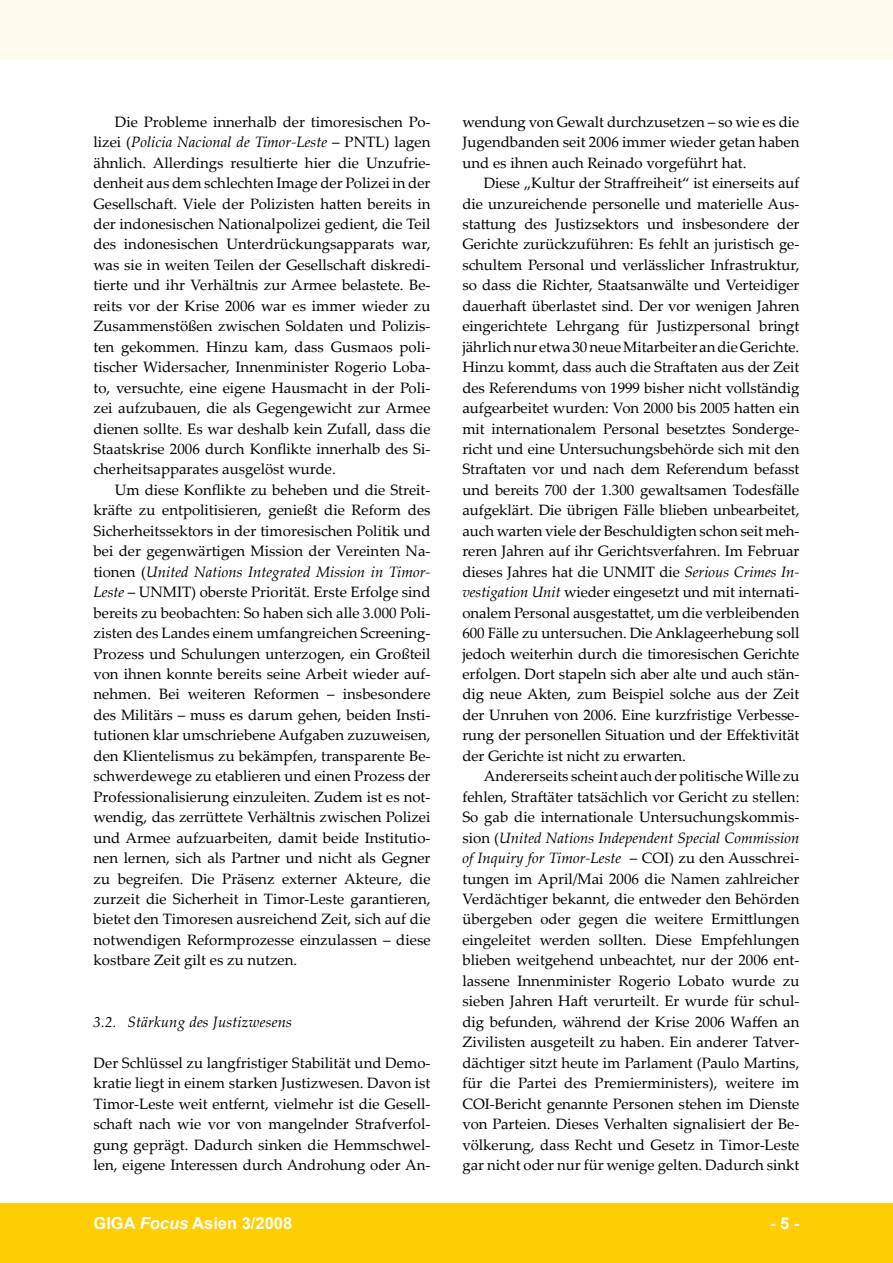
<style>
.page{position:relative;width:893px;height:1263px;background:#fff}
.page>*{position:absolute;margin:0;border:0;box-sizing:border-box;transform-origin:0 0}
.t1{font:700 16.5px "Arial";color:#fff}
.t2{font:15px/20.4px "Palatino Linotype";color:#000;text-align:justify}
.t3{font:italic 15px "Palatino Linotype";letter-spacing:.01em;color:#000}
.s1{font-style:italic}
</style>
<div class="page">
<div style="left:0;top:1203px;width:893px;height:60px;background:#fecd04"></div>
<div style="left:0;top:1px;width:893px;height:59px;background:#fffaed"></div>
<p class="t2" style="left:94px;top:111px;width:338px;text-indent:21px">Die Probleme innerhalb der timoresischen Po&shy;lizei (<span class="s1">Policia Nacional de Timor-Leste</span> – PNTL) lagen ähnlich. Allerdings resultierte hier die Unzufrie&shy;denheit aus dem schlechten Image der Polizei in der Gesellschaft. Viele der Polizisten hatten bereits in der indonesischen Nationalpolizei gedient, die Teil des indonesischen Unterdrückungsapparats war, was sie in weiten Teilen der Gesellschaft diskredi&shy;tierte und ihr Verhältnis zur Armee belastete. Be&shy;reits vor der Krise 2006 war es immer wieder zu Zusammenstößen zwischen Soldaten und Polizis&shy;ten gekommen. Hinzu kam, dass Gusmaos poli&shy;tischer Widersacher, Innenminister Rogerio Loba&shy;to, versuchte, eine eigene Hausmacht in der Poli&shy;zei aufzubauen, die als Gegengewicht zur Armee dienen sollte. Es war deshalb kein Zufall, dass die Staatskrise 2006 durch Konflikte innerhalb des Si&shy;cherheitsapparates ausgelöst wurde.</p>
<p class="t2" style="left:94px;top:479px;width:338px;text-indent:21px">Um diese Konflikte zu beheben und die Streit&shy;kräfte zu entpolitisieren, genießt die Reform des Sicherheitssektors in der timoresischen Politik und bei der gegenwärtigen Mission der Vereinten Na&shy;tionen (<span class="s1">United Nations Integrated Mission in Timor-Leste</span> – UNMIT) oberste Priorität. Erste Erfolge sind bereits zu beobachten: So haben sich alle 3.000 Poli&shy;zisten des Landes einem umfangreichen Screening-Prozess und Schulungen unterzogen, ein Großteil von ihnen konnte bereits seine Arbeit wieder auf&shy;nehmen. Bei weiteren Reformen – insbesondere des Militärs – muss es darum gehen, beiden Insti&shy;tutionen klar umschriebene Aufgaben zuzuweisen, den Klientelismus zu bekämpfen, transparente Be&shy;schwerdewege zu etablieren und einen Prozess der Professionalisierung einzuleiten. Zudem ist es not&shy;wendig, das zerrüttete Verhältnis zwischen Polizei und Armee aufzuarbeiten, damit beide Institutio&shy;nen lernen, sich als Partner und nicht als Gegner zu begreifen. Die Präsenz externer Akteure, die zurzeit die Sicherheit in Timor-Leste garantieren, bietet den Timoresen ausreichend Zeit, sich auf die notwendigen Reformprozesse einzulassen – diese kostbare Zeit gilt es zu nutzen.</p>
<p class="t3" style="left:94px;top:1011px;width:200px">3.2. Stärkung des Justizwesens</p>
<p class="t2" style="left:94px;top:1052px;width:338px">Der Schlüssel zu langfristiger Stabilität und Demo&shy;kratie liegt in einem starken Justizwesen. Davon ist Timor-Leste weit entfernt, vielmehr ist die Gesell&shy;schaft nach wie vor von mangelnder Strafverfol&shy;gung geprägt. Dadurch sinken die Hemmschwel&shy;len, eigene Interessen durch Androhung oder An-</p>
<p class="t2" style="left:462px;top:111px;width:338px">wendung von Gewalt durchzusetzen – so wie es die Jugendbanden seit 2006 immer wieder getan haben und es ihnen auch Reinado vorgeführt hat.</p>
<p class="t2" style="left:462px;top:172px;width:339px;text-indent:21px">Diese „Kultur der Straffreiheit“ ist einerseits auf die unzureichende personelle und materielle Aus&shy;stattung des Justizsektors und insbesondere der Gerichte zurückzuführen: Es fehlt an juristisch ge&shy;schultem Personal und verlässlicher Infrastruktur, so dass die Richter, Staatsanwälte und Verteidiger dauerhaft überlastet sind. Der vor wenigen Jahren eingerichtete Lehrgang für Justizpersonal bringt jährlich nur etwa 30 neue Mitarbeiter an die Gerichte.<br>Hinzu kommt, dass auch die Straftaten aus der Zeit des Referendums von 1999 bisher nicht vollständig aufgearbeitet wurden: Von 2000 bis 2005 hatten ein mit internationalem Personal besetztes Sonderge&shy;richt und eine Untersuchungsbehörde sich mit den Straftaten vor und nach dem Referendum befasst und bereits 700 der 1.300 gewaltsamen Todesfälle aufgeklärt. Die übrigen Fälle blieben unbearbeitet, auch warten viele der Beschuldigten schon seit meh&shy;reren Jahren auf ihr Gerichtsverfahren. Im Februar dieses Jahres hat die UNMIT die <span class="s1">Serious Crimes In&shy;vestigation Unit</span> wieder eingesetzt und mit internati&shy;onalem Personal ausgestattet, um die verbleibenden 600 Fälle zu untersuchen. Die Anklageerhebung soll jedoch weiterhin durch die timoresischen Gerichte erfolgen. Dort stapeln sich aber alte und auch stän&shy;dig neue Akten, zum Beispiel solche aus der Zeit der Unruhen von 2006. Eine kurzfristige Verbesse&shy;rung der personellen Situation und der Effektivität der Gerichte ist nicht zu erwarten.</p>
<p class="t2" style="left:462px;top:765px;width:338px;text-indent:21px">Andererseits scheint auch der politische Wille zu fehlen, Straftäter tatsächlich vor Gericht zu stellen:<br>So gab die internationale Untersuchungskommis&shy;sion (<span class="s1">United Nations Independent Special Commission of Inquiry for Timor-Leste</span> – COI) zu den Ausschrei&shy;tungen im April/Mai 2006 die Namen zahlreicher Verdächtiger bekannt, die entweder den Behörden übergeben oder gegen die weitere Ermittlungen eingeleitet werden sollten. Diese Empfehlungen blieben weitgehend unbeachtet, nur der 2006 ent&shy;lassene Innenminister Rogerio Lobato wurde zu sieben Jahren Haft verurteilt. Er wurde für schul&shy;dig befunden, während der Krise 2006 Waffen an Zivilisten ausgeteilt zu haben. Ein anderer Tatver&shy;dächtiger sitzt heute im Parlament (Paulo Martins, für die Partei des Premierministers), weitere im COI-Bericht genannte Personen stehen im Dienste von Parteien. Dieses Verhalten signalisiert der Be&shy;völkerung, dass Recht und Gesetz in Timor-Leste gar nicht oder nur für wenige gelten. Dadurch sinkt</p>
<p class="t1" style="left:94px;top:1212px;width:200px">GIGA <span class="s1">Focus</span> Asien 3/2008</p>
<p class="t1" style="left:770px;top:1212px;width:31px">- -</p>
</div>
